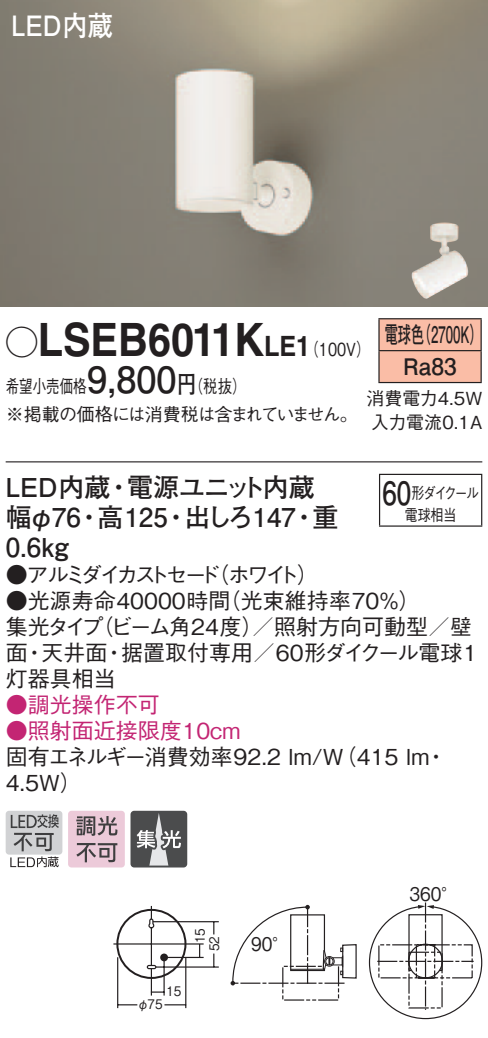
<style>
.page{position:relative;width:488px;height:1038px;background:#fff}
.page>*{position:absolute;margin:0;border:0;box-sizing:border-box;transform-origin:0 0}
.t1{font:700 46px "Helvetica LT Std";color:#231f20;scale:.9 1}
.t2{font:700 36px "Futo Go B101 Pro";color:#231f20}
.t3{font:700 32px "Futo Go B101 Pro";color:#231f20;scale:.81 1}
.t4{font:700 28px "Futo Go B101 Pro";color:#fff;scale:.9 1}
.t5{font:700 28px "Helvetica LT Std";color:#231f20;scale:.9 1}
.t6{font:700 26px/30px "Futo Go B101 Pro";color:#231f20}
.t7{font:700 26px "Futo Go B101 Pro";letter-spacing:-.05em;color:#231f20}
.t8{font:700 22.8px/32px "Futo Go B101 Pro";color:#231f20;scale:.58 1}
.t9{font:500 22px/26px "Gothic BBB Pro";color:#231f20}
.t10{font:500 22px/26px "Gothic BBB Pro";letter-spacing:-.135em;color:#231f20}
.t11{font:500 22px "Gothic BBB Pro";color:#c32573}
.t12{font:500 18.8px "Gothic BBB Pro";color:#231f20;scale:.9 1}
.t13{font:500 18px/28px "Gothic BBB Pro";letter-spacing:-.04em;color:#231f20;scale:.75 1}
.t14{font:500 18px/24px "Gothic BBB Pro";color:#231f20}
.t15{font:500 18px "Gothic BBB Pro";color:#231f20;scale:.8 1}
.t16{font:500 16px "Gothic BBB Pro";letter-spacing:-.11em;color:#231f20;scale:.81 1}
.t17{font:13.2px/14.4px "Gothic BBB Pro Medium 90 pv RKSJ H";color:#231f20;scale:.9 1}
.s1{font-family:"Ford Classification 1";font-weight:400;font-size:32px}
.s2{font-family:"Futo Go B101 Pro";font-weight:700;font-size:24px}
.s3{font-size:46px}
.s4{font-family:"Helvetica LT Std";font-weight:700;font-size:28px}
</style>
<div class="page">
<svg style="left:230px;top:905px;width:127px;height:96px"></svg>
<hr style="left:291px;top:968px;width:32px;height:2px;background:#231f20">
<svg style="left:368px;top:902px;width:114px;height:117px"></svg>
<img style="left:0;top:0;width:488px;height:306px">
<img style="left:411px;top:222px;width:57px;height:77px">
<div style="left:6px;top:810px;width:56px;height:44px;background:#d1d2d4;border-radius:3px"></div>
<svg style="left:10px;top:814px;width:49px;height:53px"></svg>
<svg style="left:68px;top:810px;width:57px;height:57px"></svg>
<svg style="left:133px;top:813px;width:51px;height:51px"></svg>
<div style="left:130px;top:810px;width:57px;height:57px;border:2px solid #4b4c4d;border-radius:3px"></div>
<hr style="left:6px;top:461px;width:476px;height:1px;background:#231f20">
<div style="left:379px;top:319px;width:101px;height:63px;background:#fabda6"></div>
<hr style="left:378px;top:318px;width:103px;height:1px;background:#231f20">
<hr style="left:378px;top:319px;width:1px;height:31px;background:#231f20">
<hr style="left:480px;top:319px;width:1px;height:31px;background:#231f20">
<hr style="left:378px;top:350px;width:103px;height:1px;background:#231f20">
<hr style="left:378px;top:351px;width:1px;height:31px;background:#231f20">
<hr style="left:480px;top:351px;width:1px;height:31px;background:#231f20">
<hr style="left:378px;top:382px;width:103px;height:1px;background:#231f20">
<hr style="left:379px;top:475px;width:1px;height:50px;background:#231f20">
<hr style="left:379px;top:474px;width:103px;height:1px;background:#231f20">
<hr style="left:481px;top:475px;width:1px;height:50px;background:#231f20">
<hr style="left:379px;top:525px;width:103px;height:2px;background:#231f20">
<hr style="left:153px;top:921px;width:66px;height:1px;background:#231f20">
<hr style="left:156px;top:966px;width:63px;height:1px;background:#231f20">
<svg style="left:213px;top:953px;width:1px;height:13px"></svg>
<svg style="left:213px;top:922px;width:1px;height:12px"></svg>
<svg style="left:113px;top:906px;width:92px;height:103px"></svg>
<p class="t4" style="left:11px;top:3px;width:114px">LED内蔵</p>
<h1 class="t1" style="left:6px;top:311px;width:255px"><span class="s1">A</span>LSEB6011</h1>
<p class="t15" style="left:177px;top:372px;width:88px">（<span class="s2">円</span>税抜(</p>
<p class="t5" style="left:234px;top:329px;width:70px"><span class="s3">K</span>LE</p>
<p class="t8" style="left:417px;top:316px;width:115px">（2700 (K</p>
<p class="t8" style="left:403px;top:316px;width:94px;text-indent:-19px">電球色<br>Ra83</p>
<p class="t15" style="left:296px;top:334px;width:94px">（<span class="s4">1</span> 100 (V</p>
<h2 class="t2" style="left:87px;top:351px;width:91px">9,800</h2>
<p class="t13" style="left:6px;top:370px;width:471px">希望小売価格<br>※掲載の価格には消費税は含まれていません。</p>
<p class="t14" style="left:366px;top:384px;width:117px">消費電力4.5W入力電流0.1A</p>
<p class="t6" style="left:6px;top:468px;width:106px">LED内蔵</p>
<p class="t7" style="left:127px;top:466px;width:189px">電源ユニット内蔵</p>
<p class="t6" style="left:106px;top:468px;width:27px">・</p>
<p class="t6" style="left:6px;top:498px;width:77px">幅φ76<br>0.6kg</p>
<p class="t6" style="left:98px;top:498px;width:72px">高125</p>
<p class="t6" style="left:76px;top:498px;width:27px">・</p>
<p class="t6" style="left:163px;top:498px;width:27px">・</p>
<p class="t6" style="left:312px;top:498px;width:27px">重</p>
<p class="t6" style="left:184px;top:498px;width:113px">出しろ147</p>
<p class="t6" style="left:291px;top:498px;width:27px">・</p>
<h3 class="t3" style="left:382px;top:468px;width:37px">60</h3>
<p class="t16" style="left:404px;top:502px;width:65px">電球相当</p>
<p class="t16" style="left:411px;top:480px;width:85px">形ダイクール</p>
<p class="t9" style="left:207px;top:559px;width:113px">（ホワイト(</p>
<p class="t10" style="left:219px;top:559px;width:203px;text-indent:-213px">●アルミダイカストセード<br>（光束維持率70％(</p>
<p class="t9" style="left:92px;top:585px;width:382px;text-indent:-86px">●光源寿命40000時間<br>（ビーム角24度／）照射方向可動型／壁</p>
<p class="t9" style="left:6px;top:611px;width:99px">集光タイプ</p>
<p class="t9" style="left:121px;top:637px;width:357px">据置取付専用／60形ダイクール電球1</p>
<p class="t9" style="left:41px;top:637px;width:67px">天井面</p>
<p class="t9" style="left:6px;top:637px;width:111px">面<br>灯器具相当</p>
<p class="t11" style="left:6px;top:687px;width:155px">●調光操作不可</p>
<p class="t11" style="left:6px;top:713px;width:236px">●照射面近接限度10cm</p>
<p class="t9" style="left:23px;top:637px;width:23px">・</p>
<p class="t9" style="left:103px;top:637px;width:23px">・</p>
<p class="t9" style="left:6px;top:741px;width:425px">固有エネルギー消費効率92.2 lm （W/ 415 lm<br>4.5W(</p>
<p class="t9" style="left:425px;top:741px;width:23px">・</p>
<p class="t17" style="left:166px;top:982px;width:18px">15</p>
<p class="t17" style="left:137px;top:995px;width:29px">φ75</p>
<p class="t17" style="left:191px;top:951px;width:27px;text-indent:8px;rotate:-90deg">15<br>52</p>
<p class="t12" style="left:251px;top:928px;width:44px">90°</p>
<p class="t12" style="left:409px;top:879px;width:56px">360°</p>
</div>
